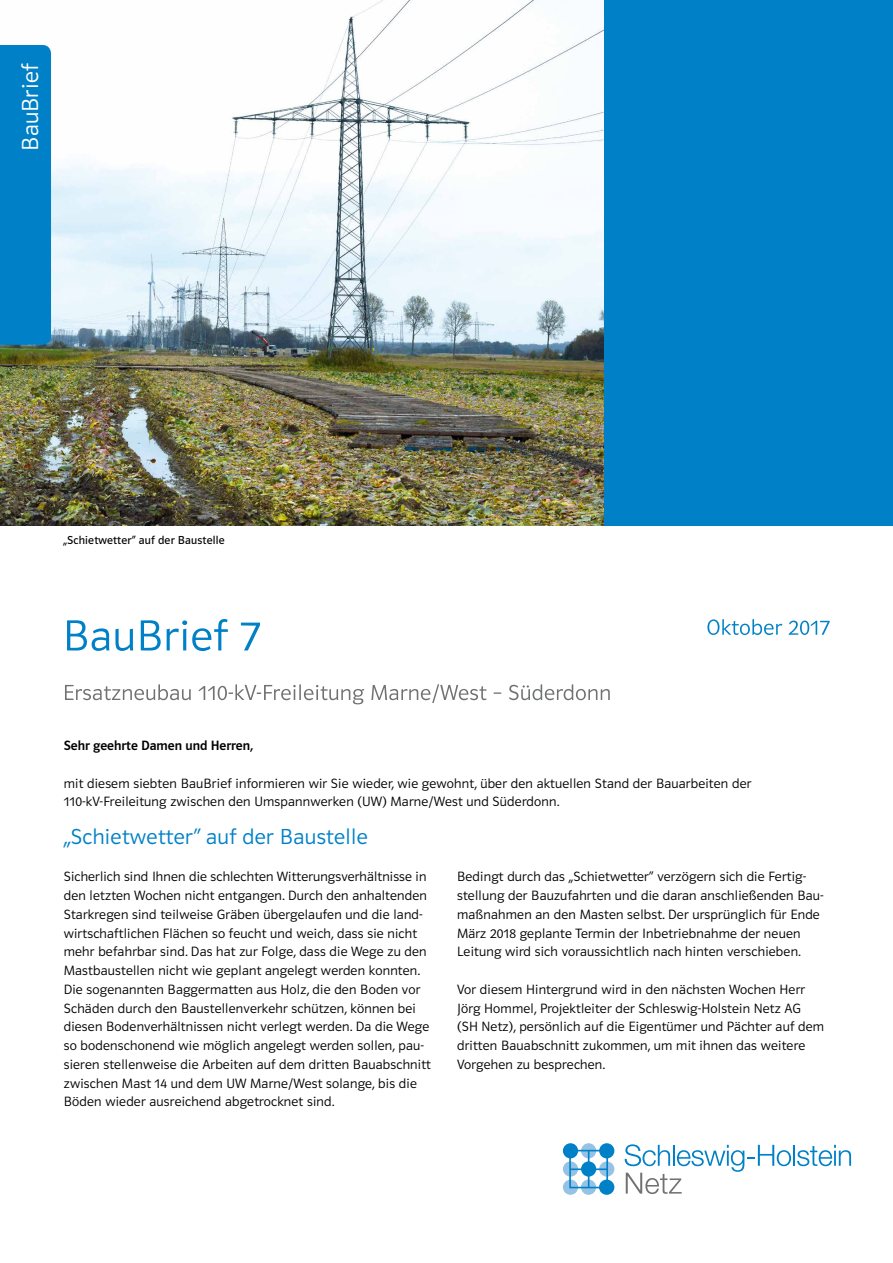
<style>
.page{position:relative;width:893px;height:1263px;background:#fff}
.page>*{position:absolute;margin:0;border:0;box-sizing:border-box;transform-origin:0 0}
.t1{font:24px "Polo 11 K Leicht";letter-spacing:.01em;color:#fff}
.t2{font:22.5px "Polo 22 K Leicht";letter-spacing:.015em;color:#0081c7}
.t3{font:13.95px/18.8px "Polo 11 K Leicht";letter-spacing:.015em;color:#000}
.t4{font:13.95px "Polo 11 K Krftg";color:#000}
.t5{font:12px "Polo 11 K Buch";letter-spacing:.015em;color:#000}
</style>
<div class="page">
<svg style="left:65px;top:684px;width:545px;height:20px"></svg>
<svg style="left:67px;top:619px;width:193px;height:32px"></svg>
<div style="left:563px;top:1143px;width:15px;height:15px;background:#0081c7;border-radius:50%"></div>
<svg style="left:581px;top:1143px;width:15px;height:15px"></svg>
<div style="left:599px;top:1143px;width:15px;height:15px;background:#0081c7;border-radius:50%"></div>
<div style="left:563px;top:1161px;width:15px;height:15px;background:#96c3e5;border-radius:50%"></div>
<div style="left:599px;top:1161px;width:15px;height:15px;background:#96c3e5;border-radius:50%"></div>
<svg style="left:563px;top:1179px;width:15px;height:16px"></svg>
<svg style="left:581px;top:1179px;width:15px;height:16px"></svg>
<div style="left:599px;top:1179px;width:15px;height:16px;background:#0081c7;border-radius:50%"></div>
<svg style="left:569px;top:1150px;width:39px;height:38px"></svg>
<hr style="left:793px;top:1145px;width:2px;height:21px;background:#0081c7">
<svg style="left:797px;top:1145px;width:54px;height:21px"></svg>
<svg style="left:624px;top:1144px;width:167px;height:50px"></svg>
<div style="left:581px;top:1161px;width:15px;height:15px;background:#0081c7;border-radius:50%"></div>
<img style="left:0;top:0;width:605px;height:525px">
<div style="left:0;top:45px;width:51px;height:300px;background:#0081c7"></div>
<div style="left:605px;top:0;width:288px;height:525px;background:#0081c7"></div>
<svg style="left:707px;top:619px;width:123px;height:16px"></svg>
<h1 class="t1" style="left:18px;top:151px;width:89px;rotate:-90deg">BauBrief</h1>
<p class="t5" style="left:63px;top:534px;width:163px">„Schietwetter“ auf der Baustelle</p>
<p class="t4" style="left:64px;top:738px;width:191px">Sehr geehrte Damen und Herren,</p>
<p class="t3" style="left:64px;top:774px;width:689px">mit diesem siebten BauBrief informieren wir Sie wieder, wie gewohnt, über den aktuellen Stand der Bauarbeiten der<br>110-kV-Freileitung zwischen den Umspannwerken (UW) Marne/West und Süderdonn.</p>
<h2 class="t2" style="left:64px;top:825px;width:306px">„Schietwetter“ auf der Baustelle</h2>
<p class="t3" style="left:64px;top:867px;width:369px">Sicherlich sind Ihnen die schlechten Witterungsverhältnisse in den letzten Wochen nicht entgangen. Durch den anhaltenden Starkregen sind teilweise Gräben übergelaufen und die land&shy;wirtschaftlichen Flächen so feucht und weich, dass sie nicht mehr befahrbar sind. Das hat zur Folge, dass die Wege zu den Mastbaustellen nicht wie geplant angelegt werden konnten.<br>Die sogenannten Baggermatten aus Holz, die den Boden vor Schäden durch den Baustellenverkehr schützen, können bei diesen Bodenverhältnissen nicht verlegt werden. Da die Wege so bodenschonend wie möglich angelegt werden sollen, pau&shy;sieren stellenweise die Arbeiten auf dem dritten Bauabschnitt zwischen Mast 14 und dem UW Marne/West solange, bis die Böden wieder ausreichend abgetrocknet sind.</p>
<p class="t3" style="left:457px;top:867px;width:368px">Bedingt durch das „Schietwetter“ verzögern sich die Fertig&shy;stellung der Bauzufahrten und die daran anschließenden Bau&shy;maßnahmen an den Masten selbst. Der ursprünglich für Ende März 2018 geplante Termin der Inbetriebnahme der neuen Leitung wird sich voraussichtlich nach hinten verschieben.</p>
<p class="t3" style="left:457px;top:980px;width:368px">Vor diesem Hintergrund wird in den nächsten Wochen Herr Jörg Hommel, Projektleiter der Schleswig-Holstein Netz AG (SH Netz), persönlich auf die Eigentümer und Pächter auf dem dritten Bauabschnitt zukommen, um mit ihnen das weitere Vorgehen zu besprechen.</p>
</div>
